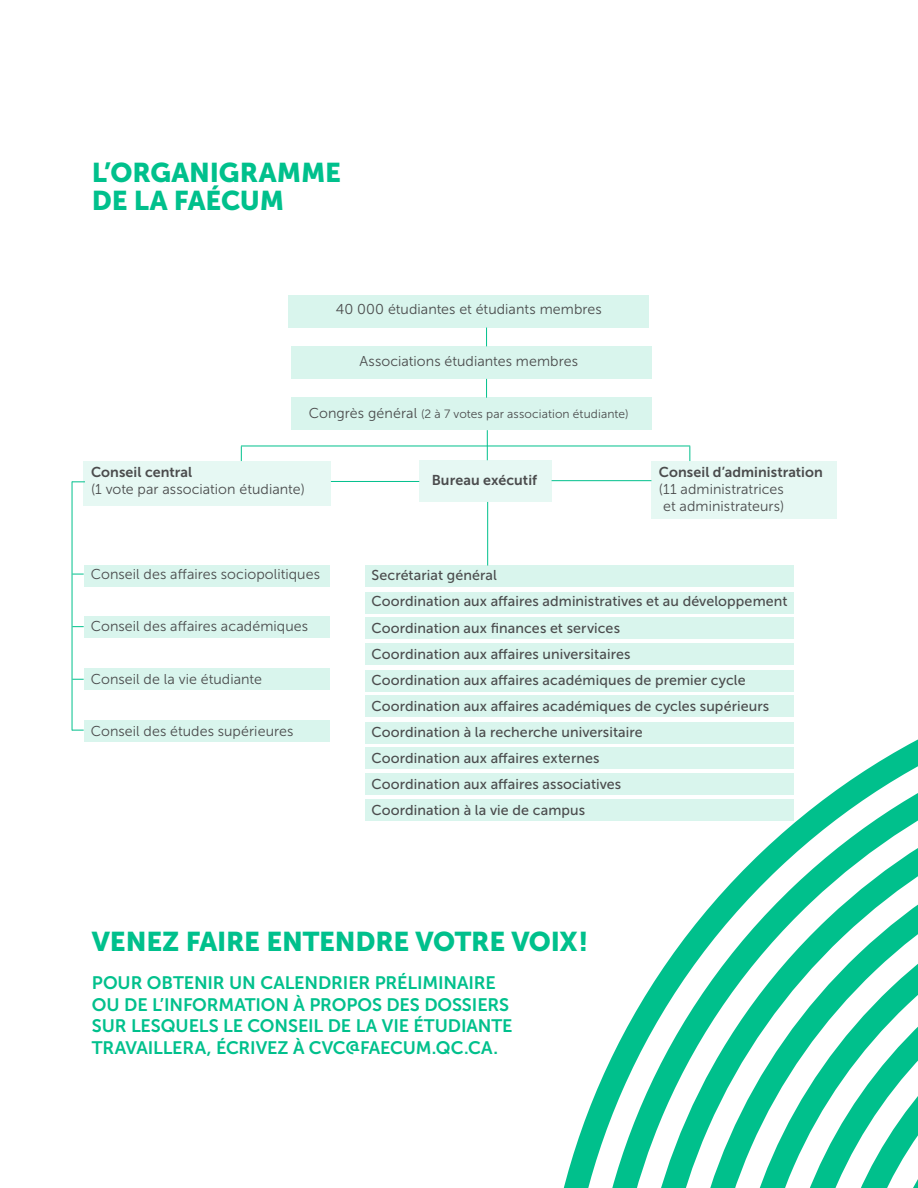
<style>
.page{position:relative;width:918px;height:1188px;background:#fff}
.page>*{position:absolute;margin:0;border:0;box-sizing:border-box;transform-origin:0 0}
.t1{font:27px/28.5px "Museo Sans 900";letter-spacing:-.01em;color:#00c08c}
.t2{font:18px/21.6px "Museo Sans 700";letter-spacing:-.005em;color:#00c08c}
.t3{font:14.25px/26.1px "Museo Sans 500";letter-spacing:.005em;color:#4b4c4d}
.t4{font:14.25px/17.1px "Museo Sans 300";letter-spacing:.005em;color:#4b4c4d;text-align:center}
.t5{font:14.25px "Museo Sans 700";letter-spacing:.005em;color:#4b4c4d}
.t6{font:12px "Museo Sans 300";letter-spacing:.01em;color:#4b4c4d}
.s1{font-size:14.25px}
</style>
<div class="page">
<svg style="left:466px;top:739px;width:452px;height:449px"></svg>
<div style="left:84px;top:565px;width:246px;height:21px;background:#d9f5ed"></div>
<div style="left:84px;top:461px;width:247px;height:45px;background:#e6f8f3"></div>
<div style="left:419px;top:460px;width:133px;height:42px;background:#e6f8f3"></div>
<div style="left:651px;top:461px;width:186px;height:58px;background:#e6f8f3"></div>
<div style="left:84px;top:617px;width:246px;height:21px;background:#d9f5ed"></div>
<div style="left:84px;top:669px;width:246px;height:21px;background:#d9f5ed"></div>
<div style="left:84px;top:720px;width:246px;height:21px;background:#d9f5ed"></div>
<div style="left:366px;top:566px;width:428px;height:21px;background:#d9f5ed"></div>
<div style="left:366px;top:592px;width:428px;height:21px;background:#d9f5ed"></div>
<div style="left:366px;top:617px;width:428px;height:21px;background:#d9f5ed"></div>
<div style="left:366px;top:644px;width:428px;height:21px;background:#d9f5ed"></div>
<div style="left:366px;top:670px;width:428px;height:22px;background:#d9f5ed"></div>
<div style="left:366px;top:695px;width:428px;height:22px;background:#d9f5ed"></div>
<div style="left:366px;top:722px;width:428px;height:21px;background:#d9f5ed"></div>
<div style="left:366px;top:747px;width:428px;height:21px;background:#d9f5ed"></div>
<div style="left:366px;top:773px;width:428px;height:22px;background:#d9f5ed"></div>
<div style="left:366px;top:800px;width:428px;height:21px;background:#d9f5ed"></div>
<div style="left:288px;top:295px;width:361px;height:33px;background:#d9f5ed"></div>
<div style="left:291px;top:346px;width:360px;height:33px;background:#d9f5ed"></div>
<div style="left:291px;top:398px;width:360px;height:32px;background:#d9f5ed"></div>
<hr style="left:487px;top:430px;width:1px;height:30px;background:#00c08c">
<hr style="left:331px;top:481px;width:88px;height:1px;background:#00c08c">
<hr style="left:241px;top:446px;width:449px;height:1px;background:#00c08c">
<hr style="left:552px;top:480px;width:99px;height:1px;background:#00c08c">
<hr style="left:487px;top:502px;width:1px;height:64px;background:#00c08c">
<svg style="left:689px;top:446px;width:1px;height:15px"></svg>
<svg style="left:241px;top:446px;width:1px;height:15px"></svg>
<hr style="left:72px;top:481px;width:1px;height:249px;background:#00c08c">
<svg style="left:486px;top:379px;width:1px;height:19px"></svg>
<svg style="left:72px;top:481px;width:13px;height:1px"></svg>
<svg style="left:72px;top:574px;width:12px;height:1px"></svg>
<svg style="left:72px;top:626px;width:12px;height:1px"></svg>
<svg style="left:72px;top:679px;width:12px;height:1px"></svg>
<svg style="left:72px;top:730px;width:12px;height:1px"></svg>
<svg style="left:486px;top:328px;width:1px;height:18px"></svg>
<h1 class="t1" style="left:92px;top:158px;width:251px">L’ORGANIGRAMME<br>DE LA FAÉCUM</h1>
<p class="t4" style="left:336px;top:300px;width:268px">40 000 étudiantes et étudiants membres</p>
<p class="t4" style="left:360px;top:353px;width:220px">Associations étudiantes membres</p>
<p class="t6" style="left:309px;top:408px;width:321px"><span class="s1">Congrès général</span> ( 2 à 7 votes par association étudiante )</p>
<p class="t5" style="left:91px;top:464px;width:103px">Conseil central</p>
<p class="t4" style="left:91px;top:481px;width:215px">( 1 vote par association étudiante )</p>
<p class="t5" style="left:432px;top:472px;width:107px">Bureau exécutif</p>
<p class="t5" style="left:659px;top:464px;width:166px">Conseil d’administration</p>
<p class="t4" style="left:659px;top:481px;width:127px">( 11 administratrices et administrateurs )</p>
<p class="t4" style="left:91px;top:566px;width:231px">Conseil des affaires sociopolitiques</p>
<p class="t4" style="left:91px;top:618px;width:219px">Conseil des affaires académiques</p>
<p class="t4" style="left:91px;top:670px;width:173px">Conseil de la vie étudiante</p>
<p class="t4" style="left:91px;top:722px;width:204px">Conseil des études supérieures</p>
<p class="t3" style="left:372px;top:562px;width:417px">Secrétariat général<br>Coordination aux affaires administratives et au développement Coordination aux finances et services<br>Coordination aux affaires universitaires<br>Coordination aux affaires académiques de premier cycle Coordination aux affaires académiques de cycles supérieurs Coordination à la recherche universitaire<br>Coordination aux affaires externes<br>Coordination aux affaires associatives<br>Coordination à la vie de campus</p>
<h1 class="t1" style="left:92px;top:927px;width:498px">VENEZ FAIRE ENTENDRE VOTRE VOIX !</h1>
<p class="t2" style="left:92px;top:972px;width:422px">POUR OBTENIR UN CALENDRIER PRÉLIMINAIRE OU DE L’INFORMATION À PROPOS DES DOSSIERS SUR LESQUELS LE CONSEIL DE LA VIE ÉTUDIANTE TRAVAILLERA, ÉCRIVEZ À CVC@FAECUM.QC.CA.</p>
</div>
